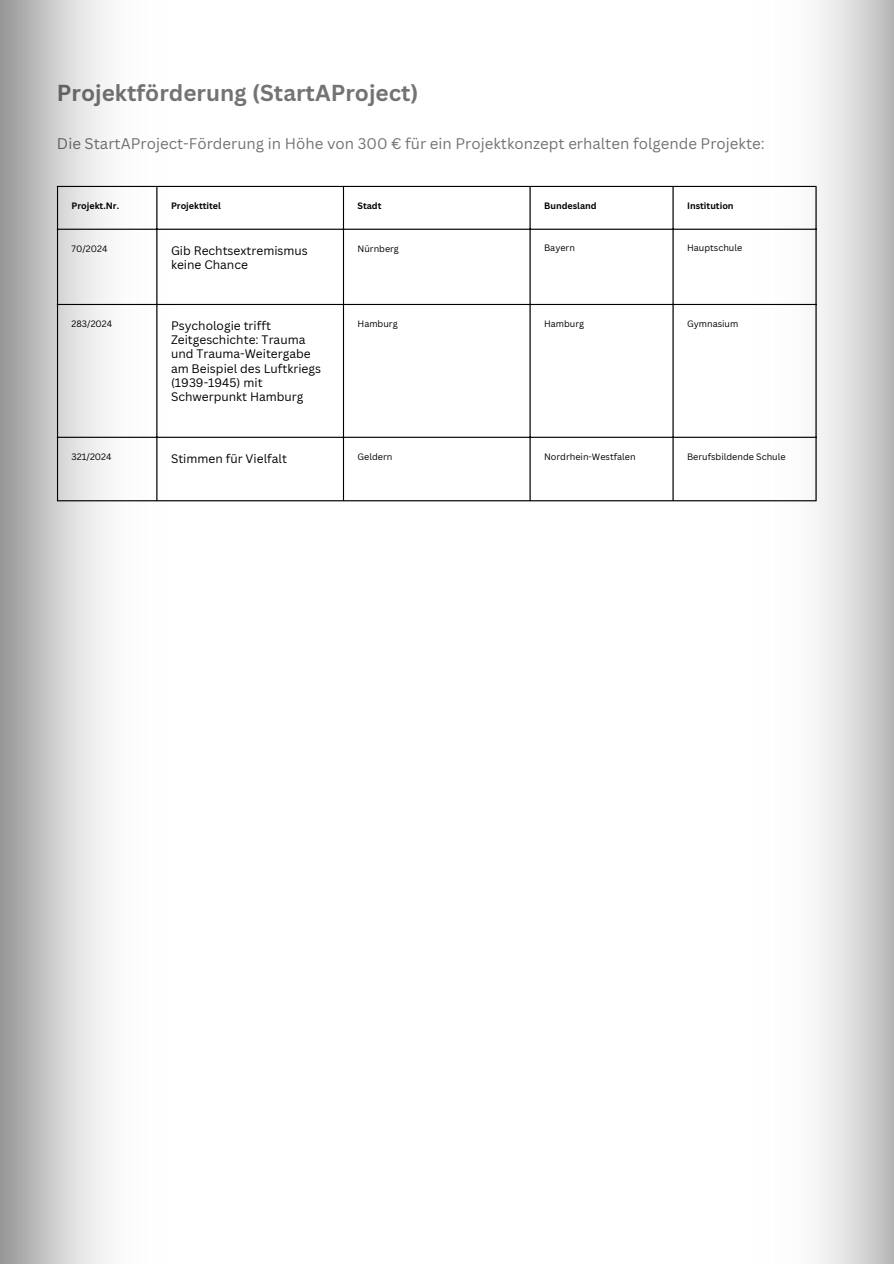
<style>
.page{position:relative;width:894px;height:1264px;background:#fff}
.page>*{position:absolute;margin:0;border:0;box-sizing:border-box;transform-origin:0 0}
.t1{font:700 22.5px "Canva Sans";color:#737373}
.t2{font:15px "Canva Sans";color:#737373}
.t3{font:12px/14.2px "Canva Sans";color:#000}
.t4{font:9px "Canva Sans";color:#000}
.t5{font:700 9px "Canva Sans";color:#000}
</style>
<div class="page">
<hr style="left:343px;top:187px;width:1px;height:313px;background:#000">
<hr style="left:529px;top:187px;width:1px;height:313px;background:#000">
<hr style="left:672px;top:187px;width:1px;height:313px;background:#000">
<hr style="left:57px;top:186px;width:759px;height:1px;background:#000">
<hr style="left:57px;top:229px;width:759px;height:1px;background:#000">
<hr style="left:57px;top:304px;width:759px;height:1px;background:#000">
<hr style="left:57px;top:437px;width:759px;height:1px;background:#000">
<hr style="left:57px;top:500px;width:759px;height:1px;background:#000">
<img style="left:0;top:0;width:173px;height:1263px">
<img style="left:750px;top:0;width:143px;height:1263px">
<p class="t1" style="left:57px;top:77px;width:363px">Projektförderung (StartAProject)</p>
<p class="t2" style="left:57px;top:133px;width:709px">Die StartAProject-Förderung in Höhe von 300 € für ein Projektkonzept erhalten folgende Projekte:</p>
<p class="t5" style="left:72px;top:199px;width:49px">Projekt.Nr.</p>
<p class="t5" style="left:171px;top:199px;width:51px">Projekttitel</p>
<h1 class="t5" style="left:357px;top:199px;width:25px">Stadt</h1>
<p class="t5" style="left:544px;top:199px;width:54px">Bundesland</p>
<p class="t5" style="left:687px;top:199px;width:48px">Institution</p>
<p class="t4" style="left:72px;top:242px;width:37px">70/2024</p>
<p class="t3" style="left:171px;top:243px;width:138px">Gib Rechtsextremismus keine Chance</p>
<p class="t4" style="left:357px;top:242px;width:43px">Nürnberg</p>
<p class="t4" style="left:544px;top:242px;width:32px">Bayern</p>
<p class="t4" style="left:687px;top:242px;width:57px">Hauptschule</p>
<p class="t4" style="left:72px;top:317px;width:42px">283/2024</p>
<p class="t3" style="left:171px;top:318px;width:151px">Psychologie trifft<br>Zeitgeschichte: Trauma und Trauma-Weitergabe am Beispiel des Luftkriegs (1939-1945) mit<br>Schwerpunkt Hamburg</p>
<p class="t4" style="left:357px;top:317px;width:42px">Hamburg</p>
<p class="t4" style="left:544px;top:317px;width:42px">Hamburg</p>
<p class="t4" style="left:687px;top:317px;width:53px">Gymnasium</p>
<p class="t4" style="left:72px;top:450px;width:42px">321/2024</p>
<p class="t3" style="left:171px;top:451px;width:117px">Stimmen für Vielfalt</p>
<p class="t4" style="left:357px;top:450px;width:36px">Geldern</p>
<p class="t4" style="left:544px;top:450px;width:93px">Nordrhein-Westfalen</p>
<p class="t4" style="left:687px;top:450px;width:100px">Berufsbildende Schule</p>
</div>
